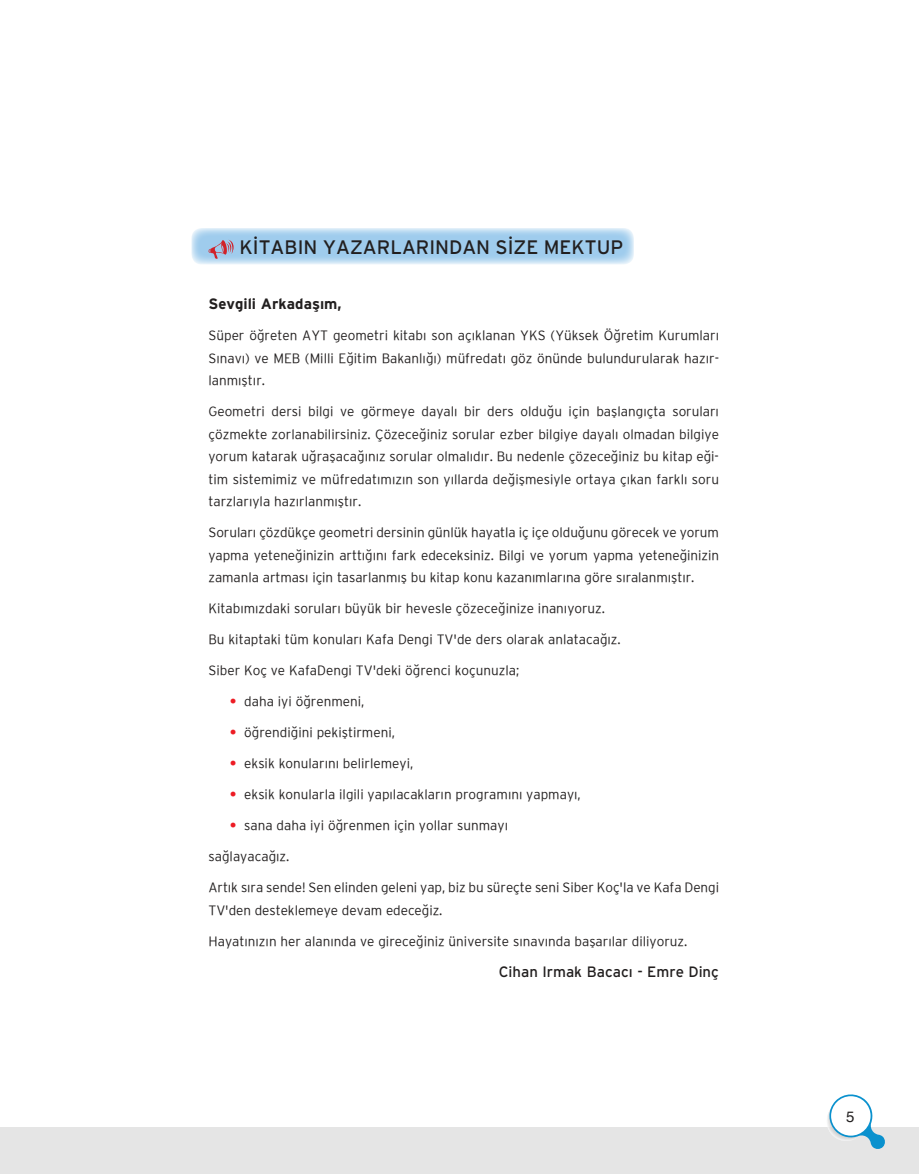
<style>
.page{position:relative;width:919px;height:1174px;background:#fff}
.page>*{position:absolute;margin:0;border:0;box-sizing:border-box;transform-origin:0 0}
.t1{font:19.5px "Interstate";color:#221f1f}
.t2{font:15px "Interstate";color:#221f1f}
.t3{font:700 15px "Interstate";color:#221f1f}
.t4{font:15px "Helvetica";color:#221f1f}
.t5{font:300 13.5px/22.5px "Interstate";color:#221f1f;text-align:justify}
.s1{font-family:"Helvetica";color:#ed1c24}
</style>
<div class="page">
<div style="left:0;top:1127px;width:12px;height:47px;background:#e5e5e5"></div>
<div style="left:13px;top:1127px;width:905px;height:47px;background:#e5e5e5"></div>
<svg style="left:827px;top:1094px;width:58px;height:55px"></svg>
<div style="left:831px;top:1096px;width:39px;height:39px;background:#fff;border-radius:50%"></div>
<svg style="left:191px;top:228px;width:443px;height:36px;background:#add3ef"></svg>
<svg style="left:208px;top:240px;width:25px;height:19px"></svg>
<h1 class="t1" style="left:239px;top:236px;width:385px">KİTABIN YAZARLARINDAN SİZE MEKTUP</h1>
<p class="t3" style="left:208px;top:295px;width:135px">Sevgili Arkadaşım,</p>
<p class="t5" style="left:208px;top:324px;width:512px">Süper öğreten AYT geometri kitabı son açıklanan YKS (Yüksek Öğretim Kurumları Sınavı) ve MEB (Milli Eğitim Bakanlığı) müfredatı göz önünde bulundurularak hazır&shy;lanmıştır.</p>
<p class="t5" style="left:208px;top:400px;width:512px">Geometri dersi bilgi ve görmeye dayalı bir ders olduğu için başlangıçta soruları çözmekte zorlanabilirsiniz. Çözeceğiniz sorular ezber bilgiye dayalı olmadan bilgiye yorum katarak uğraşacağınız sorular olmalıdır. Bu nedenle çözeceğiniz bu kitap eği&shy;tim sistemimiz ve müfredatımızın son yıllarda değişmesiyle ortaya çıkan farklı soru tarzlarıyla hazırlanmıştır.</p>
<p class="t5" style="left:208px;top:521px;width:512px">Soruları çözdükçe geometri dersinin günlük hayatla iç içe olduğunu görecek ve yorum yapma yeteneğinizin arttığını fark edeceksiniz. Bilgi ve yorum yapma yeteneğinizin zamanla artması için tasarlanmış bu kitap konu kazanımlarına göre sıralanmıştır.</p>
<p class="t5" style="left:208px;top:597px;width:398px">Kitabımızdaki soruları büyük bir hevesle çözeceğinize inanıyoruz.</p>
<p class="t5" style="left:208px;top:628px;width:414px">Bu kitaptaki tüm konuları Kafa Dengi TV'de ders olarak anlatacağız.</p>
<p class="t5" style="left:208px;top:659px;width:312px">Siber Koç ve KafaDengi TV'deki öğrenci koçunuzla;</p>
<p class="t5" style="left:230px;top:690px;width:136px"><span class="s1">•</span> daha iyi öğrenmeni,</p>
<p class="t5" style="left:230px;top:721px;width:167px"><span class="s1">•</span> öğrendiğini pekiştirmeni,</p>
<p class="t5" style="left:230px;top:752px;width:185px"><span class="s1">•</span> eksik konularını belirlemeyi,</p>
<p class="t5" style="left:230px;top:783px;width:352px"><span class="s1">•</span> eksik konularla ilgili yapılacakların programını yapmayı,</p>
<p class="t5" style="left:230px;top:814px;width:280px"><span class="s1">•</span> sana daha iyi öğrenmen için yollar sunmayı</p>
<p class="t5" style="left:208px;top:845px;width:83px">sağlayacağız.</p>
<p class="t5" style="left:208px;top:876px;width:512px">Artık sıra sende! Sen elinden geleni yap, biz bu süreçte seni Siber Koç'la ve Kafa Dengi<br>TV'den desteklemeye devam edeceğiz.</p>
<p class="t5" style="left:208px;top:929px;width:480px">Hayatınızın her alanında ve gireceğiniz üniversite sınavında başarılar diliyoruz.</p>
<p class="t2" style="left:498px;top:963px;width:222px">Cihan Irmak Bacacı - Emre Dinç</p>
<p class="t4" style="left:846px;top:1107px;width:10px">5</p>
</div>
